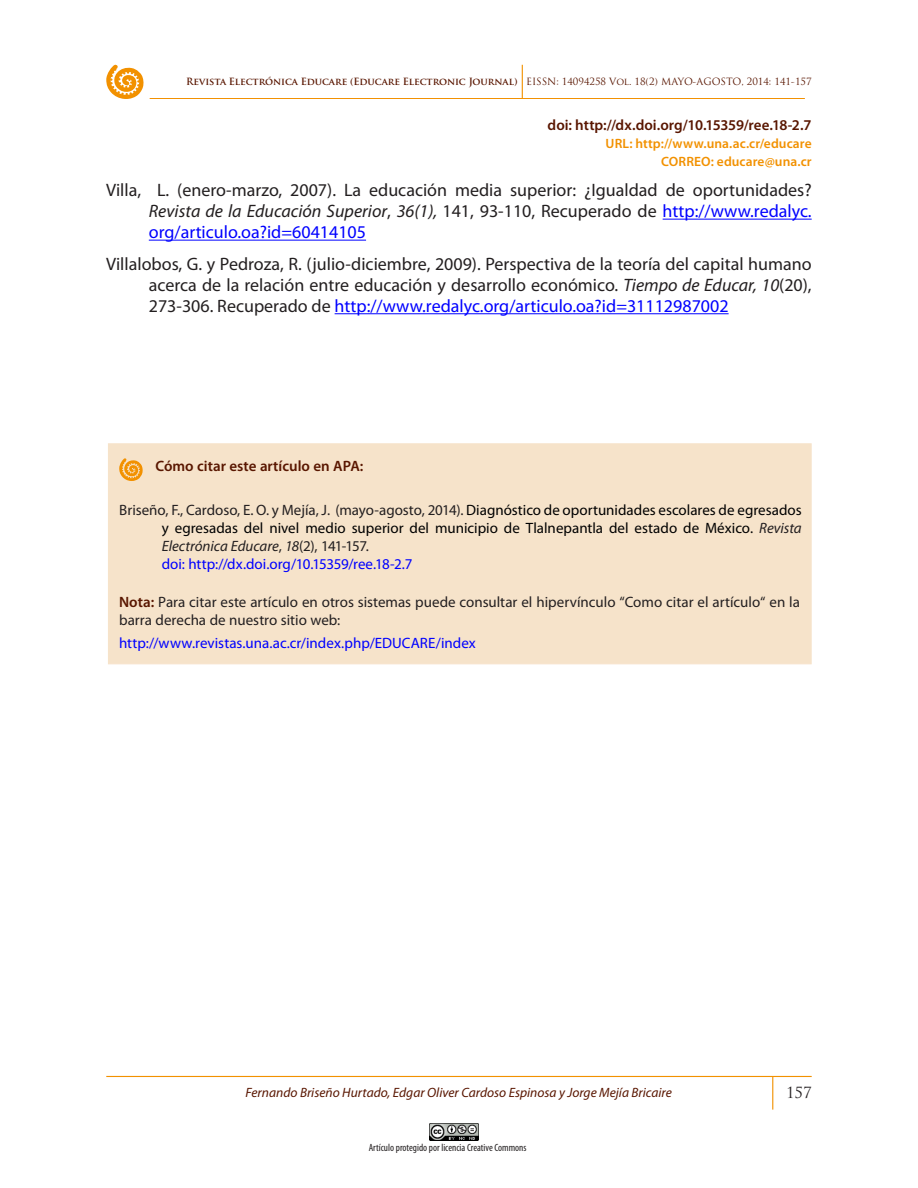
<style>
.page{position:relative;width:918px;height:1188px;background:#fff}
.page>*{position:absolute;margin:0;border:0;box-sizing:border-box;transform-origin:0 0}
.REFERENCIAS{font:18px/21px "Myriad Pro";color:#231f20;text-align:justify}
._1-TITULO_PRINCIPAL{font:15px/18px "Myriad Pro";color:#000;text-align:justify}
._1-TITULO_PRINCIPAL-2{font:15px/18px "Myriad Pro";color:#231f20}
._1-TITULO_PRINCIPAL-3{font:15px "Myriad Pro";color:#00f}
._1-TITULO_PRINCIPAL-4{font:600 15px "Myriad Pro";color:#591600}
.t1{font:15px "Trajan Pro";color:#231f20}
.t2{font:italic 13.5px "Myriad Pro";color:#591600}
.t3{font:600 13.5px/18px "Myriad Pro";letter-spacing:.005em;color:#f29100;text-align:right}
.t4{font:condensed 10.5px "Myriad Pro";color:#231f20}
.t5{font:700 9.75px "Trajan Pro";letter-spacing:-.005em;color:#591600}
.s1{font-weight:400}
.s2{font-style:italic}
.s3{color:#00f}
.s4{color:#231f20}
.s5{font-style:italic;color:#231f20}
.s6{font-weight:600;color:#591600}
</style>
<div class="page">
<hr style="left:106px;top:1076px;width:706px;height:1px;background:#f29100">
<img style="left:430px;top:1123px;width:49px;height:17px">
<hr style="left:772px;top:1077px;width:1px;height:33px;background:#f29100">
<hr style="left:150px;top:98px;width:655px;height:1px;background:#f29100">
<hr style="left:522px;top:65px;width:1px;height:34px;background:#f29100">
<svg style="left:106px;top:64px;width:38px;height:35px"></svg>
<hr style="left:663px;top:219px;width:149px;height:1px;background:#00f">
<hr style="left:149px;top:240px;width:217px;height:1px;background:#00f">
<hr style="left:335px;top:313px;width:394px;height:1px;background:#00f">
<div style="left:108px;top:443px;width:704px;height:221px;background:#f6e3ca"></div>
<svg style="left:119px;top:458px;width:24px;height:23px"></svg>
<p class="t5" style="left:186px;top:76px;width:627px">Revista Electrónica Educare (Educare Electronic Journal) <span class="s1">EISSN: 14094258 Vol. 18(2) MAYO-AGOSTO, 2014: 141-157</span></p>
<p class="_1-TITULO_PRINCIPAL-4" style="left:548px;top:115px;width:266px">doi: http://dx.doi.org/10.15359/ree.18-2.7</p>
<p class="t3" style="left:606px;top:134px;width:208px">URL: http://www.una.ac.cr/educare<br>CORREO: educare@una.cr</p>
<p class="REFERENCIAS" style="left:149px;top:180px;width:664px;text-indent:-43px">Villa, L. (enero-marzo, 2007). La educación media superior: ¿Igualdad de oportunidades?<br><span class="s2">Revista de la Educación Superior</span>, <span class="s2">36(1),</span> 141, 93-110, Recuperado de <span class="s3">http://www.redalyc. org/articulo.oa?id=60414105</span></p>
<p class="REFERENCIAS" style="left:149px;top:253px;width:664px;text-indent:-43px">Villalobos, G. y Pedroza, R. (julio-diciembre, 2009). Perspectiva de la teoría del capital humano acerca de la relación entre educación y desarrollo económico. <span class="s2">Tiempo de Educar, 10</span>(20), 273-306. Recuperado de <span class="s3">http://www.redalyc.org/articulo.oa?id=31112987002</span></p>
<p class="_1-TITULO_PRINCIPAL-4" style="left:155px;top:457px;width:210px">Cómo citar este artículo en APA:</p>
<p class="_1-TITULO_PRINCIPAL" style="left:162px;top:500px;width:641px;text-indent:-43px"><span class="s4">Briseño, F., Cardoso, E. O. y Mejía, J. (mayo-agosto, 2014).</span> Diagnóstico de oportunidades escolares de egresados y egresadas del nivel medio superior del municipio de Tlalnepantla del estado de México. <span class="s5">Revista Electrónica Educare</span><span class="s4">,</span> <span class="s5">18</span><span class="s4">(2), 141-157.</span></p>
<p class="_1-TITULO_PRINCIPAL-3" style="left:162px;top:554px;width:252px">doi: http://dx.doi.org/10.15359/ree.18-2.7</p>
<p class="_1-TITULO_PRINCIPAL-2" style="left:119px;top:593px;width:682px"><span class="s6">Nota:</span> Para citar este artículo en otros sistemas puede consultar el hipervínculo “Como citar el artículo“ en la barra derecha de nuestro sitio web:</p>
<p class="_1-TITULO_PRINCIPAL-3" style="left:119px;top:633px;width:358px">http://www.revistas.una.ac.cr/index.php/EDUCARE/index</p>
<p class="t2" style="left:246px;top:1084px;width:428px">Fernando Briseño Hurtado, Edgar Oliver Cardoso Espinosa y Jorge Mejía Bricaire</p>
<p class="t4" style="left:369px;top:1141px;width:159px">Artículo protegido por licencia Creative Commons</p>
<p class="t1" style="left:786px;top:1083px;width:27px">157</p>
</div>
